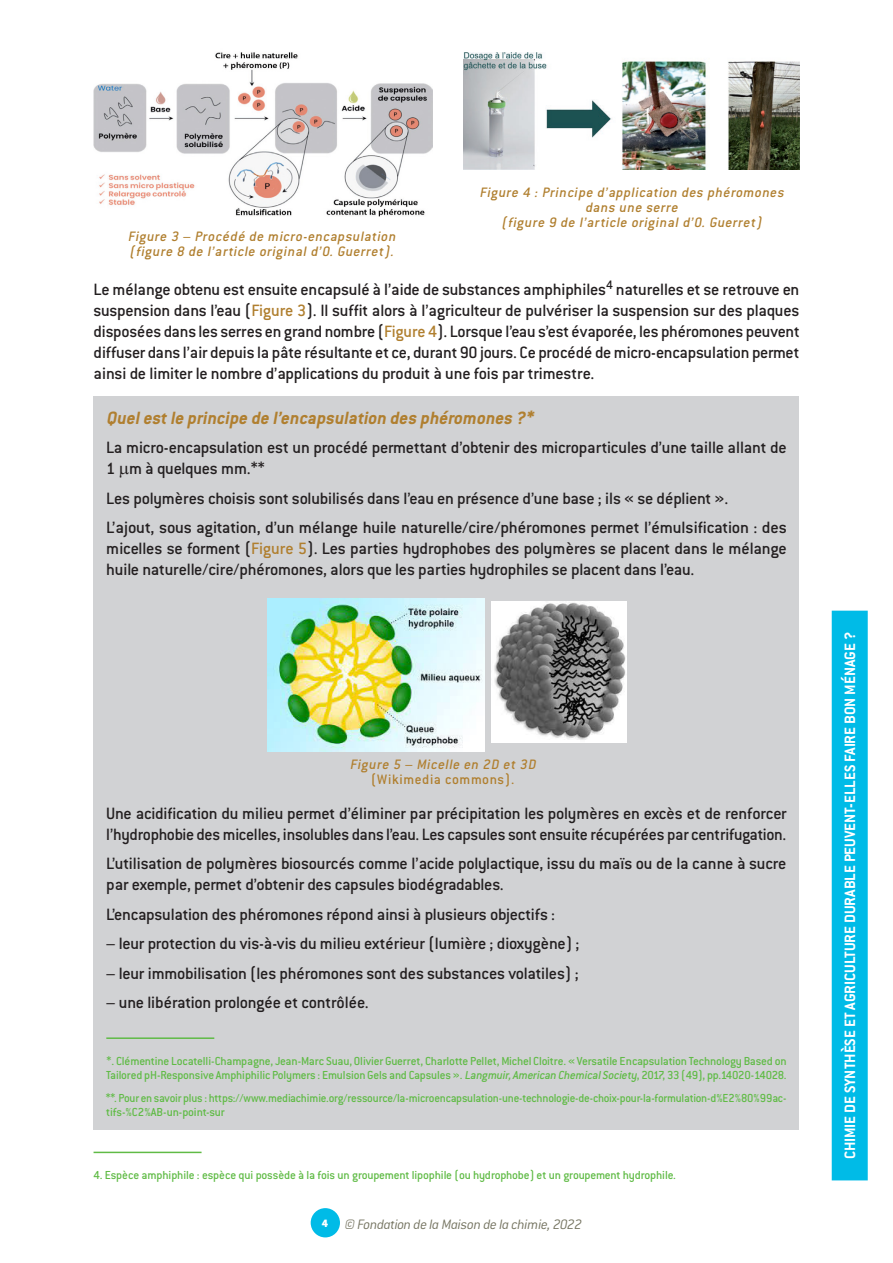
<style>
.page{position:relative;width:893px;height:1263px;background:#fff}
.page>*{position:absolute;margin:0;border:0;box-sizing:border-box;transform-origin:0 0}
.t1{font:italic 700 19.5px "Conduit ITC";color:#b07f2f}
.t2{font:500 18px/21px "Conduit ITC";letter-spacing:-.015em;color:#231f20}
.t3{font:700 16.5px "Conduit ITC";color:#fff}
.t4{font:italic 500 15px/15px "Conduit ITC";color:#b07f2f}
.t5{font:italic 300 15px "Conduit ITC";letter-spacing:-.025em;color:#767562}
.t6{font:500 15px "Conduit ITC";letter-spacing:.035em;color:#b07f2f}
.t7{font:500 12.75px/14.2px "Conduit ITC";letter-spacing:-.015em;color:#60bb46}
.s1{color:#b07f2f}
.s2{font-style:italic}
</style>
<div class="page">
<div style="left:311px;top:1208px;width:29px;height:29px;background:#00bbe7;border-radius:50%"></div>
<div style="left:832px;top:611px;width:36px;height:569px;background:#00bbe7"></div>
<div style="left:94px;top:396px;width:705px;height:733px;background:#d1d2d4"></div>
<img style="left:267px;top:599px;width:217px;height:153px">
<img style="left:492px;top:601px;width:134px;height:141px">
<hr style="left:106px;top:1037px;width:108px;height:2px;background:#60bb46">
<hr style="left:94px;top:1152px;width:108px;height:1px;background:#60bb46">
<img style="left:94px;top:52px;width:338px;height:164px">
<img style="left:463px;top:53px;width:336px;height:116px">
<p class="t4" style="left:128px;top:229px;width:272px">Figure 3 – Procédé de micro-encapsulation (figure 8 de l’article original d’O. Guerret).</p>
<p class="t4" style="left:479px;top:184px;width:309px;text-align:center">Figure 4 : Principe d’application des phéromones dans une serre<br>(figure 9 de l’article original d’O. Guerret)</p>
<p class="t2" style="left:94px;top:279px;width:707px;text-align:justify">Le mélange obtenu est ensuite encapsulé à l’aide de substances amphiphiles<sup>4</sup> naturelles et se retrouve en suspension dans l’eau (<span class="s1">Figure 3</span>). Il suffit alors à l’agriculteur de pulvériser la suspension sur des plaques disposées dans les serres en grand nombre (<span class="s1">Figure 4</span>). Lorsque l’eau s’est évaporée, les phéromones peuvent diffuser dans l’air depuis la pâte résultante et ce, durant 90 jours. Ce procédé de micro-encapsulation permet ainsi de limiter le nombre d’applications du produit à une fois par trimestre.</p>
<p class="t1" style="left:106px;top:406px;width:432px">Quelestle principe de l’encapsulation des phéromones ?*</p>
<p class="t2" style="left:106px;top:437px;width:682px">La micro-encapsulation est un procédé permettant d’obtenir des microparticules d’une taille allant de<br>1 m à quelques mm.**</p>
<p class="t2" style="left:106px;top:483px;width:682px;line-height:29.5px">Les polymères choisis sont solubilisés dans l’eau en présence d’une base ; ils « se déplient ».<br>L’ajout, sous agitation, d’un mélange huile naturelle/cire/phéromones permet l’émulsification : des</p>
<p class="t2" style="left:106px;top:538px;width:682px">micelles se forment (<span class="s1">Figure 5</span>). Les parties hydrophobes des polymères se placent dans le mélange huile naturelle/cire/phéromones, alors que les parties hydrophiles se placent dans l’eau.</p>
<p class="t4" style="left:350px;top:757px;width:190px">Figure 5 – Micelle en 2D et 3D</p>
<p class="t6" style="left:371px;top:771px;width:145px">(Wikimedia commons).</p>
<p class="t2" style="left:106px;top:803px;width:682px">Une acidification du milieu permet d’éliminer par précipitation les polymères en excès et de renforcer l’hydrophobie des micelles, insolubles dans l’eau. Les capsules sont ensuite récupérées par centrifugation.</p>
<p class="t2" style="left:106px;top:853px;width:682px">L’utilisation de polymères biosourcés comme l’acide polylactique, issu du maïs ou de la canne à sucre par exemple, permet d’obtenir des capsules biodégradables.</p>
<p class="t2" style="left:106px;top:904px;width:450px">L’encapsulation des phéromones répond ainsi à plusieurs objectifs :</p>
<p class="t2" style="left:106px;top:933px;width:475px">– leur protection du vis-à-vis du milieu extérieur (lumière ; dioxygène) ;</p>
<p class="t2" style="left:106px;top:963px;width:474px">– leur immobilisation (les phéromones sont des substances volatiles) ;</p>
<p class="t2" style="left:106px;top:992px;width:264px">– une libération prolongée et contrôlée.</p>
<p class="t7" style="left:106px;top:1054px;width:682px">*. Clémentine Locatelli-Champagne, Jean-Marc Suau, Olivier Guerret, Charlotte Pellet, Michel Cloitre. « Versatile Encapsulation Technology Based on<br>Tailored pH-Responsive Amphiphilic Polymers : Emulsion Gels and Capsules ». <span class="s2">Langmuir,American ChemicalSociety</span>, 2017, 33 (49), pp.14020-14028.</p>
<p class="t7" style="left:106px;top:1091px;width:682px">**. Pour en savoir plus : https://www.mediachimie.org/ressource/la-microencapsulation-une-technologie-de-choix-pour-la-formulation-d%E2%80%99ac&shy;tifs-%C2%AB-un-point-sur</p>
<p class="t7" style="left:94px;top:1168px;width:584px">4. Espèce amphiphile : espèce qui possède à la fois un groupement lipophile (ou hydrophobe) et un groupement hydrophile.</p>
<p class="t5" style="left:322px;top:1216px;width:262px"><sup>4</sup> © Fondation de la Maison de la chimie, 2022</p>
<p class="t3" style="left:840px;top:1159px;width:529px;rotate:-90deg">CHIMIE DE SYNTHÈSE ET AGRICULTURE DURABLE PEUVENT-ELLES FAIRE BON MÉNAGE ?</p>
</div>
